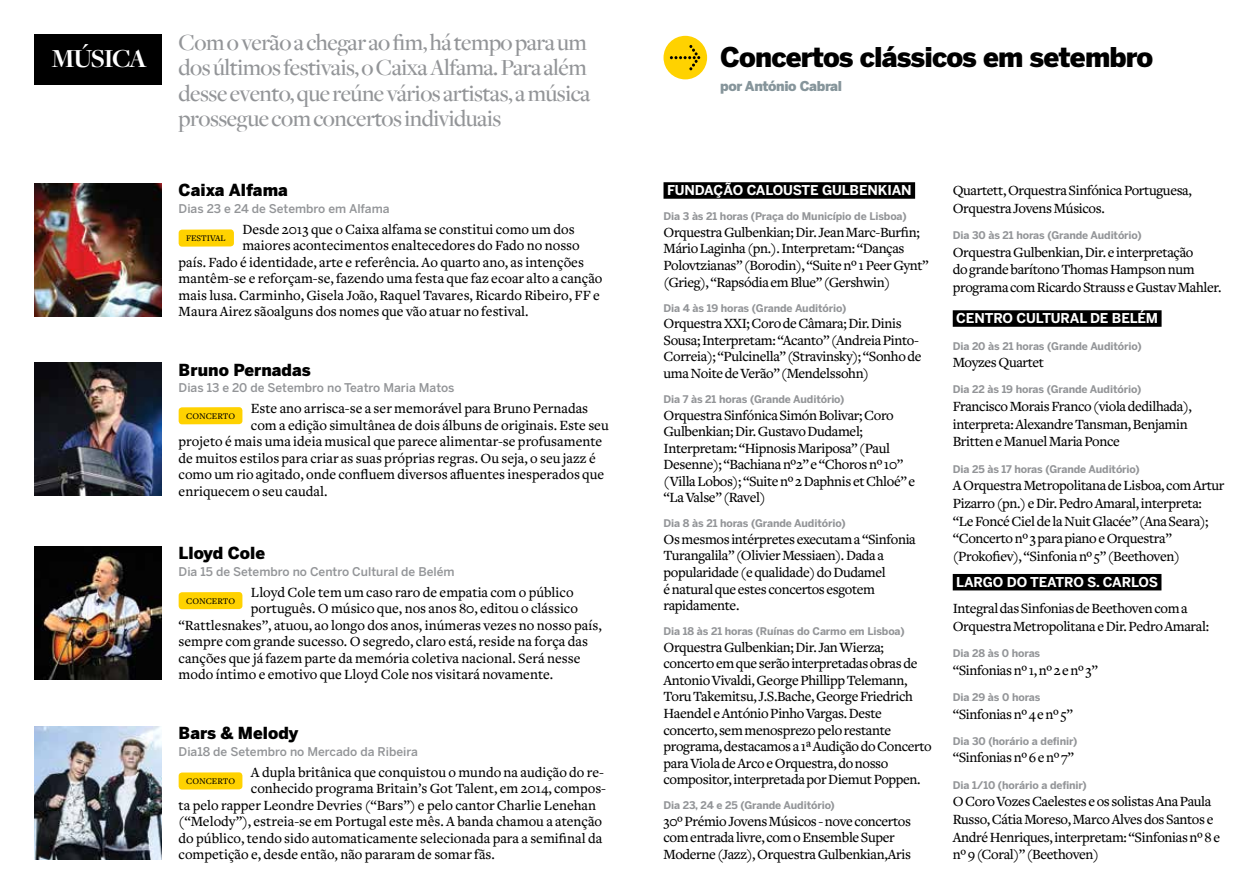
<style>
.page{position:relative;width:1259px;height:893px;background:#fff}
.page>*{position:absolute;margin:0;border:0;box-sizing:border-box;transform-origin:0 0}
.t1{font:900 27px "Benton Sans";letter-spacing:-.03em;color:#000}
.t2{font:700 27px "Freight Disp";letter-spacing:-.05em;color:#fff}
.t3{font:500 24px/25.5px "Freight Disp";letter-spacing:-.02em;color:#939598}
.t4{font:900 16.5px "Benton Sans";color:#000}
.t5{font:500 14.7px/16.5px "Freight Text";letter-spacing:-.025em;color:#000}
.t6{font:500 14.7px "Freight Text";color:#000}
.t7{font:700 13.5px "Benton Sans";letter-spacing:-.01em;color:#fff}
.t8{font:900 13.5px "Benton Sans";letter-spacing:-.03em;color:#86959b}
.t9{font:500 12px "Benton Sans";color:#939598}
.t10{font:700 10.5px "Benton Sans";letter-spacing:-.01em;color:#939598}
.t11{font:500 9px "Freight Text";color:#000}
</style>
<div class="page">
<div style="left:34px;top:34px;width:127px;height:51px;background:#000"></div>
<img style="left:34px;top:183px;width:128px;height:133px">
<img style="left:34px;top:363px;width:128px;height:133px">
<img style="left:34px;top:546px;width:128px;height:133px">
<img style="left:34px;top:726px;width:128px;height:133px">
<div style="left:179px;top:229px;width:55px;height:18px;background:#ffd200;border-radius:3px"></div>
<div style="left:179px;top:407px;width:63px;height:17px;background:#ffd200;border-radius:3px"></div>
<div style="left:179px;top:592px;width:63px;height:17px;background:#ffd200;border-radius:3px"></div>
<div style="left:179px;top:772px;width:63px;height:18px;background:#ffd200;border-radius:3px"></div>
<div style="left:663px;top:36px;width:44px;height:43px;background:#ffd200;border-radius:50%"></div>
<svg style="left:670px;top:45px;width:30px;height:25px"></svg>
<div style="left:663px;top:182px;width:252px;height:17px;background:#000"></div>
<div style="left:952px;top:310px;width:209px;height:17px;background:#000"></div>
<div style="left:952px;top:574px;width:209px;height:16px;background:#000"></div>
<h1 class="t2" style="left:52px;top:44px;width:97px">MÚSICA</h1>
<h2 class="t3" style="left:179px;top:30px;width:413px">Com o verão a chegar ao fim, há tempo para um dos últimos festivais, o Caixa Alfama. Para além desse evento, que reúne vários artistas, a música prossegue com concertos individuais</h2>
<p class="t4" style="left:179px;top:180px;width:111px">Caixa Alfama</p>
<p class="t9" style="left:179px;top:201px;width:212px">Dias 23 e 24 de Setembro em Alfama</p>
<p class="t6" style="left:242px;top:221px;width:334px">Desde 2013 que o Caixa alfama se constitui como um dos</p>
<p class="t6" style="left:242px;top:237px;width:339px">maiores acontecimentos enaltecedores do Fado no nosso</p>
<p class="t6" style="left:179px;top:254px;width:407px">país. Fado é identidade, arte e referência. Ao quarto ano, as intenções</p>
<p class="t6" style="left:179px;top:270px;width:425px">mantêm-se e reforçam-se, fazendo uma festa que faz ecoar alto a canção</p>
<p class="t6" style="left:179px;top:287px;width:423px">mais lusa. Carminho, Gisela João, Raquel Tavares, Ricardo Ribeiro, FF e</p>
<p class="t6" style="left:179px;top:303px;width:351px">Maura Airez sãoalguns dos nomes que vão atuar no festival.</p>
<p class="t11" style="left:186px;top:233px;width:41px">FESTIVAL</p>
<p class="t4" style="left:179px;top:360px;width:134px">Bruno Pernadas</p>
<p class="t9" style="left:179px;top:381px;width:277px">Dias 13 e 20 de Setembro no Teatro Maria Matos</p>
<p class="t6" style="left:251px;top:400px;width:339px">Este ano arrisca-se a ser memorável para Bruno Pernadas</p>
<p class="t6" style="left:251px;top:417px;width:359px">com a edição simultânea de dois álbuns de originais. Este seu</p>
<p class="t6" style="left:179px;top:433px;width:425px">projeto é mais uma ideia musical que parece alimentar-se profusamente</p>
<p class="t6" style="left:179px;top:450px;width:419px">de muitos estilos para criar as suas próprias regras. Ou seja, o seu jazz é</p>
<p class="t6" style="left:179px;top:466px;width:427px">como um rio agitado, onde confluem diversos afluentes inesperados que</p>
<p class="t6" style="left:179px;top:483px;width:150px">enriquecem o seu caudal.</p>
<p class="t11" style="left:186px;top:411px;width:50px">CONCERTO</p>
<p class="t4" style="left:179px;top:543px;width:88px">Lloyd Cole</p>
<p class="t9" style="left:179px;top:564px;width:277px">Dia 15 de Setembro no Centro Cultural de Belém</p>
<p class="t6" style="left:251px;top:584px;width:324px">Lloyd Cole tem um caso raro de empatia com o público</p>
<p class="t6" style="left:251px;top:600px;width:328px">português. O músico que, nos anos 80, editou o clássico</p>
<p class="t6" style="left:179px;top:617px;width:425px">“Rattlesnakes”, atuou, ao longo dos anos, inúmeras vezes no nosso país,</p>
<p class="t6" style="left:179px;top:633px;width:411px">sempre com grande sucesso. O segredo, claro está, reside na força das</p>
<p class="t6" style="left:179px;top:650px;width:403px">canções que já fazem parte da memória coletiva nacional. Será nesse</p>
<p class="t6" style="left:179px;top:666px;width:376px">modo íntimo e emotivo que Lloyd Cole nos visitará novamente.</p>
<p class="t11" style="left:186px;top:596px;width:50px">CONCERTO</p>
<p class="t4" style="left:179px;top:723px;width:121px">Bars &amp; Melody</p>
<p class="t9" style="left:179px;top:744px;width:241px">Dia18 de Setembro no Mercado da Ribeira</p>
<p class="t6" style="left:251px;top:764px;width:355px">A dupla britânica que conquistou o mundo na audição do re-</p>
<p class="t6" style="left:251px;top:780px;width:357px">conhecido programa Britain’s Got Talent, em 2014, compos-</p>
<p class="t6" style="left:179px;top:797px;width:419px">ta pelo rapper Leondre Devries (“Bars”) e pelo cantor Charlie Lenehan</p>
<p class="t6" style="left:179px;top:813px;width:425px">(“Melody”), estreia-se em Portugal este mês. A banda chamou a atenção</p>
<p class="t6" style="left:179px;top:830px;width:425px">do público, tendo sido automaticamente selecionada para a semifinal da</p>
<p class="t6" style="left:179px;top:846px;width:318px">competição e, desde então, não pararam de somar fãs.</p>
<p class="t11" style="left:186px;top:776px;width:50px">CONCERTO</p>
<h1 class="t1" style="left:720px;top:41px;width:435px">Concertos clássicos em setembro</h1>
<p class="t8" style="left:720px;top:78px;width:123px">por António Cabral</p>
<p class="t7" style="left:667px;top:182px;width:246px">FUNDAÇÃO CALOUSTE GULBENKIAN</p>
<p class="t10" style="left:663px;top:210px;width:245px">Dia 3 às 21 horas (Praça do Município de Lisboa)</p>
<p class="t5" style="left:663px;top:224px;width:267px">Orquestra Gulbenkian; Dir. Jean Marc-Burfin; Mário Laginha (pn.). Interpretam: “Danças Polovtzianas” (Borodin), “Suite nº 1 Peer Gynt” (Grieg), “Rapsódia em Blue” (Gershwin)</p>
<p class="t10" style="left:663px;top:302px;width:184px">Dia 4 às 19 horas (Grande Auditório)</p>
<p class="t5" style="left:663px;top:316px;width:259px">Orquestra XXI; Coro de Câmara; Dir. Dinis Sousa; Interpretam: “Acanto” (Andreia Pinto-Correia); “Pulcinella” (Stravinsky); “Sonho de uma Noite de Verão” (Mendelssohn)</p>
<p class="t10" style="left:663px;top:393px;width:182px">Dia 7 às 21 horas (Grande Auditório)</p>
<p class="t5" style="left:663px;top:407px;width:253px">Orquestra Sinfónica Simón Bolivar; Coro Gulbenkian; Dir. Gustavo Dudamel; Interpretam: “Hipnosis Mariposa” (Paul Desenne); “Bachiana nº2” e “Choros nº 10” (Villa Lobos); “Suite nº 2 Daphnis et Chloé” e “La Valse” (Ravel)</p>
<p class="t10" style="left:663px;top:517px;width:184px">Dia 8 às 21 horas (Grande Auditório)</p>
<p class="t5" style="left:663px;top:531px;width:254px">Os mesmos intérpretes executam a “Sinfonia Turangalila” (Olivier Messiaen). Dada a popularidade (e qualidade) do Dudamel<br>é natural que estes concertos esgotem rapidamente.</p>
<p class="t10" style="left:663px;top:625px;width:243px">Dia 18 às 21 horas (Ruínas do Carmo em Lisboa)</p>
<p class="t5" style="left:663px;top:639px;width:270px">Orquestra Gulbenkian; Dir. Jan Wierza; concerto em que serão interpretadas obras de Antonio Vivaldi, George Phillipp Telemann, Toru Takemitsu, J.S.Bache, George Friedrich Haendel e António Pinho Vargas. Deste concerto, sem menosprezo pelo restante programa, destacamos a 1ª Audição do Concerto para Viola de Arco e Orquestra, do nosso compositor, interpretada por Diemut Poppen.</p>
<p class="t10" style="left:663px;top:799px;width:173px">Dia 23, 24 e 25 (Grande Auditório)</p>
<p class="t5" style="left:663px;top:813px;width:249px">30º Prémio Jovens Músicos - nove concertos com entrada livre, com o Ensemble Super<br>Moderne (Jazz), Orquestra Gulbenkian,Aris</p>
<p class="t5" style="left:952px;top:182px;width:241px;line-height:17.7px">Quartett, Orquestra Sinfónica Portuguesa,<br>Orquestra Jovens Músicos.</p>
<p class="t10" style="left:952px;top:229px;width:191px">Dia 30 às 21 horas (Grande Auditório)</p>
<p class="t5" style="left:952px;top:243px;width:270px;line-height:17.7px">Orquestra Gulbenkian, Dir. e interpretação<br>do grande barítono Thomas Hampson num programa com Ricardo Strauss e Gustav Mahler.</p>
<p class="t7" style="left:956px;top:310px;width:203px">CENTRO CULTURAL DE BELÉM</p>
<p class="t10" style="left:952px;top:339px;width:190px">Dia 20 às 21 horas (Grande Auditório)</p>
<p class="t5" style="left:952px;top:355px;width:93px">Moyzes Quartet</p>
<p class="t10" style="left:952px;top:383px;width:190px">Dia 22 às 19 horas (Grande Auditório)</p>
<p class="t5" style="left:952px;top:398px;width:241px;line-height:17.7px">Francisco Morais Franco (viola dedilhada), interpreta: Alexandre Tansman, Benjamin<br>Britten e Manuel Maria Ponce</p>
<p class="t10" style="left:952px;top:462px;width:189px">Dia 25 às 17 horas (Grande Auditório)</p>
<p class="t5" style="left:952px;top:477px;width:273px;line-height:17.7px">A Orquestra Metropolitana de Lisboa, com Artur Pizarro (pn.) e Dir. Pedro Amaral, interpreta: “Le Foncé Ciel de la Nuit Glacée” (Ana Seara); “Concerto nº 3 para piano e Orquestra” (Prokofiev), “Sinfonia nº 5” (Beethoven)</p>
<p class="t7" style="left:956px;top:574px;width:203px">LARGO DO TEATRO S. CARLOS</p>
<p class="t5" style="left:952px;top:600px;width:258px;line-height:17.7px">Integral das Sinfonias de Beethoven com a<br>Orquestra Metropolitana e Dir. Pedro Amaral:</p>
<p class="t10" style="left:952px;top:647px;width:89px">Dia 28 às 0 horas</p>
<p class="t5" style="left:952px;top:662px;width:146px">“Sinfonias nº 1, nº 2 e nº 3”</p>
<p class="t10" style="left:952px;top:691px;width:89px">Dia 29 às 0 horas</p>
<p class="t5" style="left:952px;top:706px;width:122px">“Sinfonias nº 4 e nº 5”</p>
<p class="t10" style="left:952px;top:735px;width:126px">Dia 30 (horário a definir)</p>
<p class="t5" style="left:952px;top:750px;width:123px">“Sinfonias nº 6 e nº 7”</p>
<p class="t10" style="left:952px;top:778px;width:136px">Dia 1/10 (horário a definir)</p>
<p class="t5" style="left:952px;top:793px;width:269px;line-height:17.7px">O Coro Vozes Caelestes e os solistas Ana Paula Russo, Cátia Moreso, Marco Alves dos Santos e André Henriques, interpretam: “Sinfonias nº 8 e nº 9 (Coral)” (Beethoven)</p>
</div>
